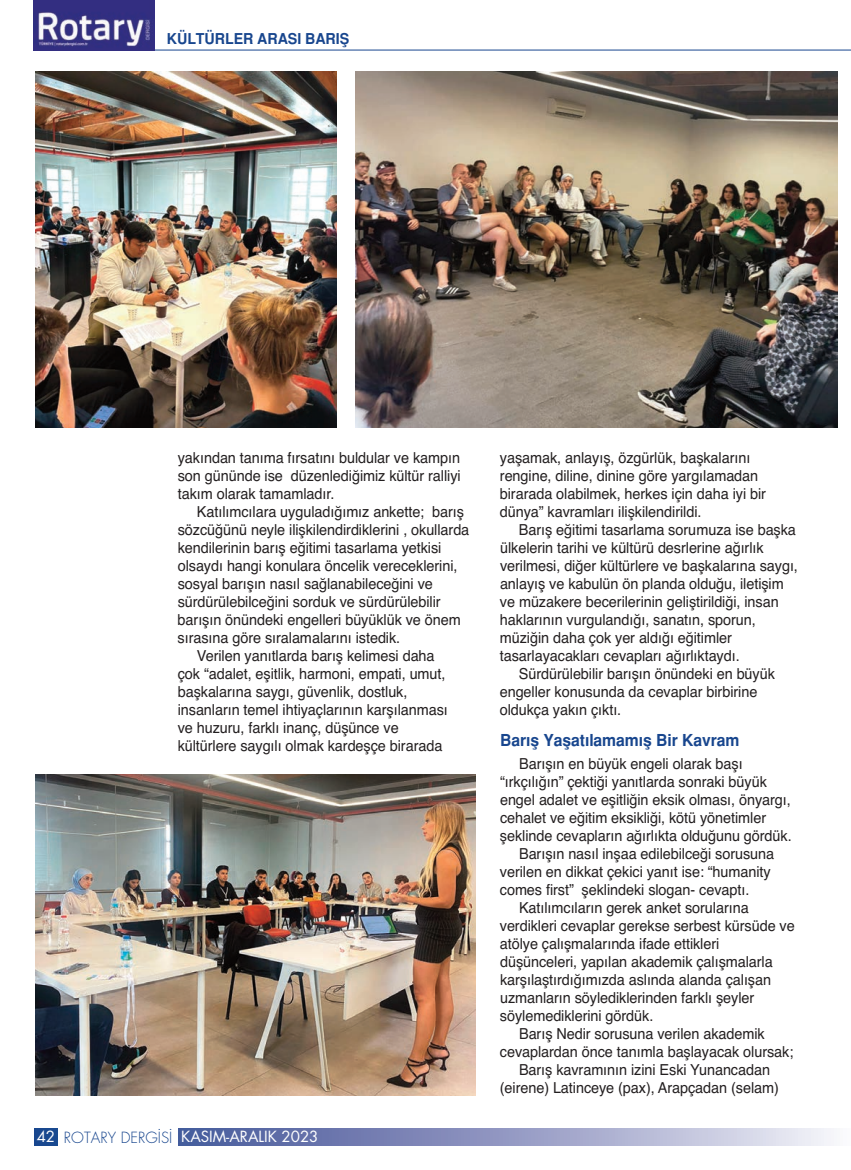
<style>
.page{position:relative;width:851px;height:1170px;background:#fff}
.page>*{position:absolute;margin:0;border:0;box-sizing:border-box;transform-origin:0 0}
.t1{font:700 16.5px "Helveticam";letter-spacing:-.005em;color:#18468e;scale:.95 1}
.t2{font:15.15px/18px "Helvetica";letter-spacing:-.005em;color:#231f20;text-align:justify;scale:.95 1}
.t3{font:15px "Futura Bookm";color:#fff}
.t4{font:700 15px "Helveticam";letter-spacing:-.005em;color:#18468e;scale:.95 1}
.s1{font-family:"Futura Lightm";color:#18468e}
</style>
<div class="page">
<hr style="left:146px;top:50px;width:704px;height:1px;background:#18468e">
<svg style="left:34px;top:1128px;width:797px;height:16px;background:#919ac3"></svg>
<div style="left:58px;top:1126px;width:120px;height:18px;background:#fff"></div>
<img style="left:34px;top:0;width:121px;height:51px">
<img style="left:355px;top:71px;width:482px;height:357px">
<img style="left:35px;top:71px;width:302px;height:357px">
<img style="left:35px;top:774px;width:440px;height:321px">
<p class="t4" style="left:167px;top:29px;width:193px">KÜLTÜRLER ARASI BARIŞ</p>
<p class="t2" style="left:178px;top:449px;width:299px">yakından tanıma fırsatını buldular ve kampın son gününde ise düzenlediğimiz kültür ralliyi takım olarak tamamladır.</p>
<p class="t2" style="left:197px;top:503px;width:282px">Katılımcılara uyguladığımız ankette; barış</p>
<p class="t2" style="left:178px;top:521px;width:308px">sözcüğünü neyle ilişkilendirdiklerini , okullarda</p>
<p class="t2" style="left:178px;top:539px;width:279px">kendilerinin barış eğitimi tasarlama yetkisi</p>
<p class="t2" style="left:178px;top:557px;width:296px">olsaydı hangi konulara öncelik vereceklerini,</p>
<p class="t2" style="left:178px;top:575px;width:270px">sosyal barışın nasıl sağlanabileceğini ve</p>
<p class="t2" style="left:178px;top:593px;width:278px">sürdürülebilceğini sorduk ve sürdürülebilir</p>
<p class="t2" style="left:178px;top:611px;width:299px">barışın önündeki engelleri büyüklük ve önem</p>
<p class="t2" style="left:178px;top:629px;width:236px">sırasına göre sıralamalarını istedik.</p>
<p class="t2" style="left:197px;top:647px;width:252px">Verilen yanıtlarda barış kelimesi daha</p>
<p class="t2" style="left:178px;top:665px;width:283px">çok “adalet, eşitlik, harmoni, empati, umut,</p>
<p class="t2" style="left:178px;top:683px;width:243px">başkalarına saygı, güvenlik, dostluk,</p>
<p class="t2" style="left:178px;top:701px;width:286px">insanların temel ihtiyaçlarının karşılanması</p>
<p class="t2" style="left:178px;top:719px;width:234px">ve huzuru, farklı inanç, düşünce ve</p>
<p class="t2" style="left:178px;top:737px;width:280px">kültürlere saygılı olmak kardeşçe birarada</p>
<p class="t3" style="left:37px;top:1125px;width:283px">42 <span class="s1">ROTARY DERGİSİ</span> KASIM-ARALIK 2023</p>
<p class="t2" style="left:499px;top:449px;width:282px;text-align:left">yaşamak, anlayış, özgürlük, başkalarını rengine, diline, dinine göre yargılamadan birarada olabilmek, herkes için daha iyi bir dünya” kavramları ilişkilendirildi.</p>
<p class="t2" style="left:519px;top:521px;width:293px">Barış eğitimi tasarlama sorumuza ise başka</p>
<p class="t2" style="left:500px;top:539px;width:279px">ülkelerin tarihi ve kültürü desrlerine ağırlık</p>
<p class="t2" style="left:500px;top:557px;width:315px">verilmesi, diğer kültürlere ve başkalarına saygı,</p>
<p class="t2" style="left:500px;top:575px;width:300px">anlayış ve kabulün ön planda olduğu, iletişim</p>
<p class="t2" style="left:500px;top:593px;width:295px">ve müzakere becerilerinin geliştirildiği, insan</p>
<p class="t2" style="left:500px;top:611px;width:271px">haklarının vurgulandığı, sanatın, sporun,</p>
<p class="t2" style="left:500px;top:629px;width:246px">müziğin daha çok yer aldığı eğitimler</p>
<p class="t2" style="left:499px;top:647px;width:254px">tasarlayacakları cevapları ağırlıktaydı.</p>
<p class="t2" style="left:519px;top:665px;width:271px">Sürdürülebilir barışın önündeki en büyük</p>
<p class="t2" style="left:499px;top:683px;width:272px">engeller konusunda da cevaplar birbirine</p>
<p class="t2" style="left:499px;top:701px;width:129px">oldukça yakın çıktı.</p>
<p class="t1" style="left:500px;top:730px;width:253px">Barış Yaşatılamamış Bir Kavram</p>
<p class="t2" style="left:519px;top:754px;width:237px">Barışın en büyük engeli olarak başı</p>
<p class="t2" style="left:500px;top:772px;width:282px">“ırkçılığın” çektiği yanıtlarda sonraki büyük</p>
<p class="t2" style="left:500px;top:790px;width:307px">engel adalet ve eşitliğin eksik olması, önyargı,</p>
<p class="t2" style="left:500px;top:808px;width:281px">cehalet ve eğitim eksikliği, kötü yönetimler</p>
<p class="t2" style="left:500px;top:826px;width:308px">şeklinde cevapların ağırlıkta olduğunu gördük.</p>
<p class="t2" style="left:519px;top:844px;width:270px">Barışın nasıl inşaa edilebilceği sorusuna</p>
<p class="t2" style="left:500px;top:862px;width:286px">verilen en dikkat çekici yanıt ise: “humanity</p>
<p class="t2" style="left:500px;top:880px;width:264px">comes first” şeklindeki slogan- cevaptı.</p>
<p class="t2" style="left:519px;top:898px;width:243px">Katılımcıların gerek anket sorularına</p>
<p class="t2" style="left:499px;top:916px;width:312px">verdikleri cevaplar gerekse serbest kürsüde ve</p>
<p class="t2" style="left:499px;top:934px;width:232px">atölye çalışmalarında ifade ettikleri</p>
<p class="t2" style="left:500px;top:952px;width:288px">düşünceleri, yapılan akademik çalışmalarla</p>
<p class="t2" style="left:500px;top:970px;width:287px">karşılaştırdığımızda aslında alanda çalışan</p>
<p class="t2" style="left:500px;top:988px;width:269px">uzmanların söylediklerinden farklı şeyler</p>
<p class="t2" style="left:500px;top:1006px;width:163px">söylemediklerini gördük.</p>
<p class="t2" style="left:519px;top:1024px;width:260px">Barış Nedir sorusuna verilen akademik</p>
<p class="t2" style="left:500px;top:1042px;width:310px">cevaplardan önce tanımla başlayacak olursak;</p>
<p class="t2" style="left:519px;top:1060px;width:266px">Barış kavramının izini Eski Yunancadan</p>
<p class="t2" style="left:499px;top:1078px;width:295px">(eirene) Latinceye (pax), Arapçadan (selam)</p>
</div>
